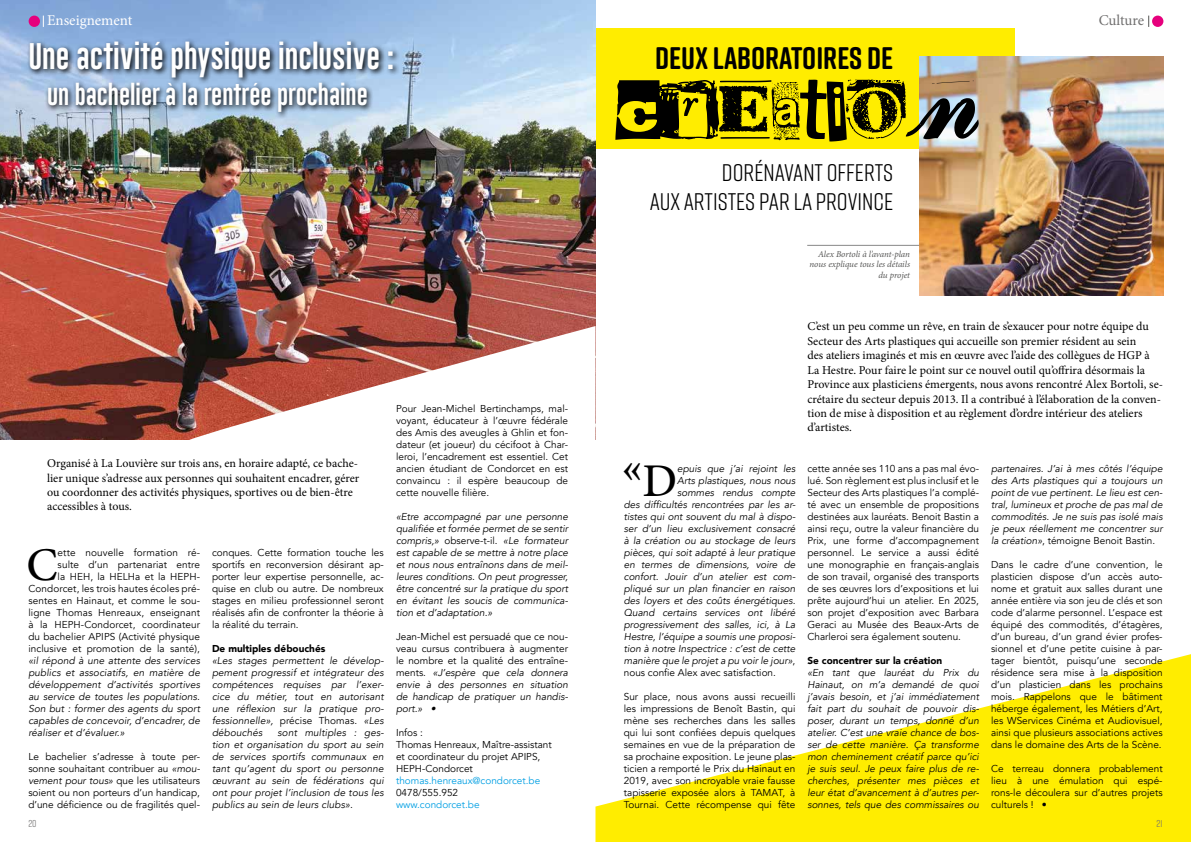
<style>
.page{position:relative;width:1191px;height:842px;background:#fff}
.page>*{position:absolute;margin:0;border:0;box-sizing:border-box;transform-origin:0 0}
.t1{font:68.3px "Anonymous Clippings";color:#000}
.t2{font:500 46.9px "Minion Pro";color:#000}
.t3{font:700 31.2px "Rift Soft";color:#000}
.t4{font:27px "Gobold Lowplus";color:#fff}
.t5{font:24px/28.8px "Rift";color:#000;text-align:right}
.t6{font:22px "Gobold Lowplus";color:#fff}
.t7{font:15px "Minion Pro";color:#fff}
.t8{font:15px "Minion Pro";letter-spacing:-.01em;color:#706f6f}
.t9{font:12px/14.4px "Minion Pro";color:#000}
.t10{font:10px/12px "Avenir";color:#000;text-align:justify}
.t11{font:italic 10px/12px "Avenir";color:#000;text-align:justify}
.t12{font:900 10px "Avenir";color:#000}
.t13{font:10px "Avenir";color:#009fe3}
.t14{font:10px "Rift";color:#706f6f}
.t15{font:italic 9px/10.8px "Minion Pro";letter-spacing:-.01em;color:#575756;text-align:right}
.s1{font-style:italic}
.s2{font-style:normal}
</style>
<div class="page">
<div style="left:595px;top:29px;width:420px;height:120px;background:#ffed00"></div>
<svg style="left:595px;top:654px;width:596px;height:188px;fill:#ffed00"></svg>
<img style="left:919px;top:57px;width:244px;height:239px">
<img style="left:0;top:0;width:595px;height:439px">
<div style="left:1152px;top:16px;width:11px;height:11px;background:#e6007d;border-radius:50%"></div>
<div style="left:29px;top:16px;width:11px;height:11px;background:#e6007d;border-radius:50%"></div>
<svg style="left:27px;top:38px;width:373px;height:47px;background:#7189a6"></svg>
<svg style="left:45px;top:80px;width:329px;height:40px;background:#859ab0"></svg>
<svg style="left:184px;top:326px;width:411px;height:114px"></svg>
<hr style="left:807px;top:245px;width:112px;height:1px;background:#878787">
<h3 class="t7" style="left:47px;top:10px;width:87px">Enseignement</h3>
<h3 class="t4" style="left:28px;top:39px;width:367px">Une activité physique inclusive :</h3>
<h3 class="t6" style="left:47px;top:81px;width:322px">un bachelier à la rentrée prochaine</h3>
<p class="t9" style="left:47px;top:456px;width:314px">Organisé à La Louvière sur trois ans, en horaire adapté, ce bache&shy;lier unique s’adresse aux personnes qui souhaitent encadrer, gérer ou coordonner des activités physiques, sportives ou de bien-être accessibles à tous.</p>
<h2 class="t2" style="left:26px;top:533px;width:33px">C</h2>
<p class="t10" style="left:28px;top:546px;width:173px;text-align:right">ette nouvelle formation ré-<br>sulte d’un partenariat entre<br>la HEH, la HELHa et la HEPH-Condorcet, les trois hautes écoles pré&shy;sentes en Hainaut, et comme le sou&shy;ligne Thomas Henreaux, enseignant à la HEPH-Condorcet, coordinateur du bachelier APIPS (Activité physique inclusive et promotion de la santé),</p>
<p class="t11" style="left:28px;top:654px;width:173px">«il répond à une attente des services publics et associatifs, en matière de développement d’activités sportives au service de toutes les populations.<br>Son but : former des agents du sport capables de concevoir, d’encadrer, de réaliser et d’évaluer.»</p>
<p class="t10" style="left:28px;top:750px;width:173px">Le bachelier s’adresse à toute per&shy;sonne souhaitant contribuer au <span class="s1">«mou&shy;vement pour tous»</span> que les utilisateurs soient ou non porteurs d’un handicap, d’une déficience ou de fragilités quel-</p>
<p class="t10" style="left:212px;top:546px;width:173px">conques. Cette formation touche les sportifs en reconversion désirant ap&shy;porter leur expertise personnelle, ac&shy;quise en club ou autre. De nombreux stages en milieu professionnel seront réalisés afin de confronter la théorie à la réalité du terrain.</p>
<p class="t12" style="left:212px;top:640px;width:115px">De multiples débouchés</p>
<p class="t11" style="left:212px;top:654px;width:173px">«Les stages permettent le dévelop&shy;pement progressif et intégrateur des compétences requises par l’exer&shy;cice du métier, tout en autorisant une réflexion sur la pratique pro&shy;fessionnelle», <span class="s2">précise Thomas.</span> «Les débouchés</p>
<p class="t11" style="left:212px;top:726px;width:173px;text-indent:66px">sont multiples : ges&shy;tion et organisation du sport au sein de services sportifs communaux en tant qu’agent du sport ou personne œuvrant au sein de fédérations qui ont pour projet l’inclusion de tous les publics au sein de leurs clubs».</p>
<p class="t14" style="left:28px;top:816px;width:10px">20</p>
<p class="t10" style="left:396px;top:402px;width:173px">Pour Jean-Michel Bertinchamps, mal&shy;voyant, éducateur à l’œuvre fédérale des Amis des aveugles à Ghlin et fon&shy;dateur (et joueur) du cécifoot à Char&shy;leroi, l’encadrement est essentiel. Cet ancien étudiant de Condorcet en est convaincu : il espère beaucoup de cette nouvelle filière.</p>
<p class="t11" style="left:396px;top:510px;width:173px">«Etre accompagné par une personne qualifiée et formée permet de se sentir compris,» <span class="s2">observe-t-il.</span> «Le formateur est capable de se mettre à notre place et nous nous entraînons dans de meil&shy;leures conditions. On peut progresser, être concentré sur la pratique du sport en évitant les soucis de communica&shy;tion et d’adaptation.»</p>
<p class="t10" style="left:396px;top:630px;width:173px">Jean-Michel est persuadé que ce nou&shy;veau cursus contribuera à augmenter le nombre et la qualité des entraîne&shy;ments. <span class="s1">«J’espère que cela donnera envie à des personnes en situation de handicap de pratiquer un handis&shy;port.» •</span></p>
<p class="t10" style="left:396px;top:726px;width:157px;text-align:left">Infos :<br>Thomas Henreaux, Maître-assistant et coordinateur du projet APIPS,<br>HEPH-Condorcet</p>
<p class="t13" style="left:396px;top:774px;width:146px">thomas.henreaux@condorcet.be</p>
<p class="t10" style="left:396px;top:786px;width:64px">0478/555.952</p>
<p class="t13" style="left:396px;top:798px;width:85px">www.condorcet.be</p>
<h3 class="t3" style="left:655px;top:36px;width:240px">DEUX LABORATOIRES DE</h3>
<h1 class="t1" style="left:615px;top:76px;width:365px">CREATION</h1>
<h3 class="t5" style="left:650px;top:157px;width:245px">DORÉNAVANT OFFERTS<br>AUX ARTISTES PAR LA PROVINCE</h3>
<p class="t15" style="left:809px;top:248px;width:102px">Alex Bortoli à l’avant-plan nous explique tous les détails du projet</p>
<h3 class="t8" style="left:1098px;top:10px;width:47px">Culture</h3>
<p class="t9" style="left:807px;top:319px;width:357px">C’est un peu comme un rêve, en train de s’exaucer pour notre équipe du Secteur des Arts plastiques qui accueille son premier résident au sein<br>des ateliers imaginés et mis en œuvre avec l’aide des collègues de HGP à La Hestre. Pour faire le point sur ce nouvel outil qu’offrira désormais la Province aux plasticiens émergents, nous avons rencontré Alex Bortoli, se&shy;crétaire du secteur depuis 2013. Il a contribué à l’élaboration de la conven&shy;tion de mise à disposition et au règlement d’ordre intérieur des ateliers d’artistes.</p>
<h2 class="t2" style="left:621px;top:442px;width:57px">«D</h2>
<p class="t11" style="left:677px;top:463px;width:120px">epuis que j’ai rejoint les</p>
<p class="t11" style="left:677px;top:475px;width:120px">Arts plastiques, nous nous</p>
<p class="t11" style="left:677px;top:487px;width:120px">sommes rendus compte</p>
<p class="t11" style="left:624px;top:499px;width:173px">des difficultés rencontrées par les ar-</p>
<p class="t11" style="left:624px;top:511px;width:173px">tistes qui ont souvent du mal à dispo-</p>
<p class="t11" style="left:624px;top:523px;width:173px">ser d’un lieu exclusivement consacré</p>
<p class="t11" style="left:624px;top:535px;width:173px">à la création ou au stockage de leurs</p>
<p class="t11" style="left:624px;top:547px;width:173px">pièces, qui soit adapté à leur pratique</p>
<p class="t11" style="left:624px;top:559px;width:173px">en termes de dimensions, voire de</p>
<p class="t11" style="left:624px;top:571px;width:173px">confort. Jouir d’un atelier est com-</p>
<p class="t11" style="left:624px;top:583px;width:173px">pliqué sur un plan financier en raison</p>
<p class="t11" style="left:624px;top:595px;width:173px">des loyers et des coûts énergétiques.</p>
<p class="t11" style="left:624px;top:607px;width:173px">Quand certains services ont libéré</p>
<p class="t11" style="left:624px;top:619px;width:173px">progressivement des salles, ici, à La</p>
<p class="t11" style="left:624px;top:631px;width:173px">Hestre, l’équipe a soumis une proposi-</p>
<p class="t11" style="left:624px;top:643px;width:173px">tion à notre Inspectrice : c’est de cette</p>
<p class="t11" style="left:624px;top:655px;width:173px">manière que le projet a pu voir le jour»<span class="s2">,</span></p>
<p class="t10" style="left:624px;top:667px;width:154px">nous confie Alex avec satisfaction.</p>
<p class="t10" style="left:624px;top:691px;width:173px">Sur place, nous avons aussi recueilli les impressions de Benoît Bastin, qui mène ses recherches dans les salles qui lui sont confiées depuis quelques semaines en vue de la préparation de sa prochaine exposition. Le jeune plas&shy;ticien a remporté le Prix du Hainaut en 2019, avec son incroyable vraie fausse tapisserie exposée alors à TAMAT, à Tournai. Cette récompense qui fête</p>
<p class="t10" style="left:807px;top:463px;width:173px">cette année ses 110 ans a pas mal évo&shy;lué. Son règlement est plus inclusif et le Secteur des Arts plastiques l’a complé&shy;té avec un ensemble de propositions destinées aux lauréats. Benoit Bastin a ainsi reçu, outre la valeur financière du Prix, une forme d’accompagnement personnel. Le service a aussi édité une monographie en français-anglais de son travail, organisé des transports de ses œuvres lors d’expositions et lui prête aujourd’hui un atelier. En 2025, son projet d’exposition avec Barbara Geraci au Musée des Beaux-Arts de Charleroi sera également soutenu.</p>
<p class="t12" style="left:807px;top:652px;width:136px">Se concentrer sur la création</p>
<p class="t11" style="left:807px;top:667px;width:173px">«En tant que lauréat du Prix du Hainaut, on m’a demandé de quoi j’avais besoin, et j’ai immédiatement fait part du souhait de pouvoir dis&shy;poser, durant un temps, donné d’un atelier. C’est une vraie chance de bos&shy;ser de cette manière. Ça transforme mon cheminement créatif parce qu’ici je suis seul. Je peux faire plus de re&shy;cherches, présenter mes pièces et leur état d’avancement à d’autres per&shy;sonnes, tels que des commissaires ou</p>
<p class="t11" style="left:991px;top:463px;width:173px">partenaires. J’ai à mes côtés l’équipe des Arts plastiques qui a toujours un point de vue pertinent. Le lieu est cen&shy;tral, lumineux et proche de pas mal de commodités. Je ne suis pas isolé mais je peux réellement me concentrer sur la création»<span class="s2">, témoigne Benoit Bastin.</span></p>
<p class="t10" style="left:991px;top:559px;width:173px">Dans le cadre d’une convention, le plasticien dispose d’un accès auto&shy;nome et gratuit aux salles durant une année entière via son jeu de clés et son code d’alarme personnel. L’espace est équipé des commodités, d’étagères, d’un bureau, d’un grand évier profes&shy;sionnel et d’une petite cuisine à par&shy;tager bientôt, puisqu’une seconde résidence sera mise à la disposition d’un plasticien dans les prochains mois. Rappelons que le bâtiment héberge également, les Métiers d’Art, les WServices Cinéma et Audiovisuel, ainsi que plusieurs associations actives dans le domaine des Arts de la Scène.</p>
<p class="t10" style="left:991px;top:763px;width:173px">Ce terreau donnera probablement lieu à une émulation qui espé&shy;rons-le découlera sur d’autres projets culturels ! •</p>
<p class="t14" style="left:1156px;top:816px;width:8px">21</p>
</div>
